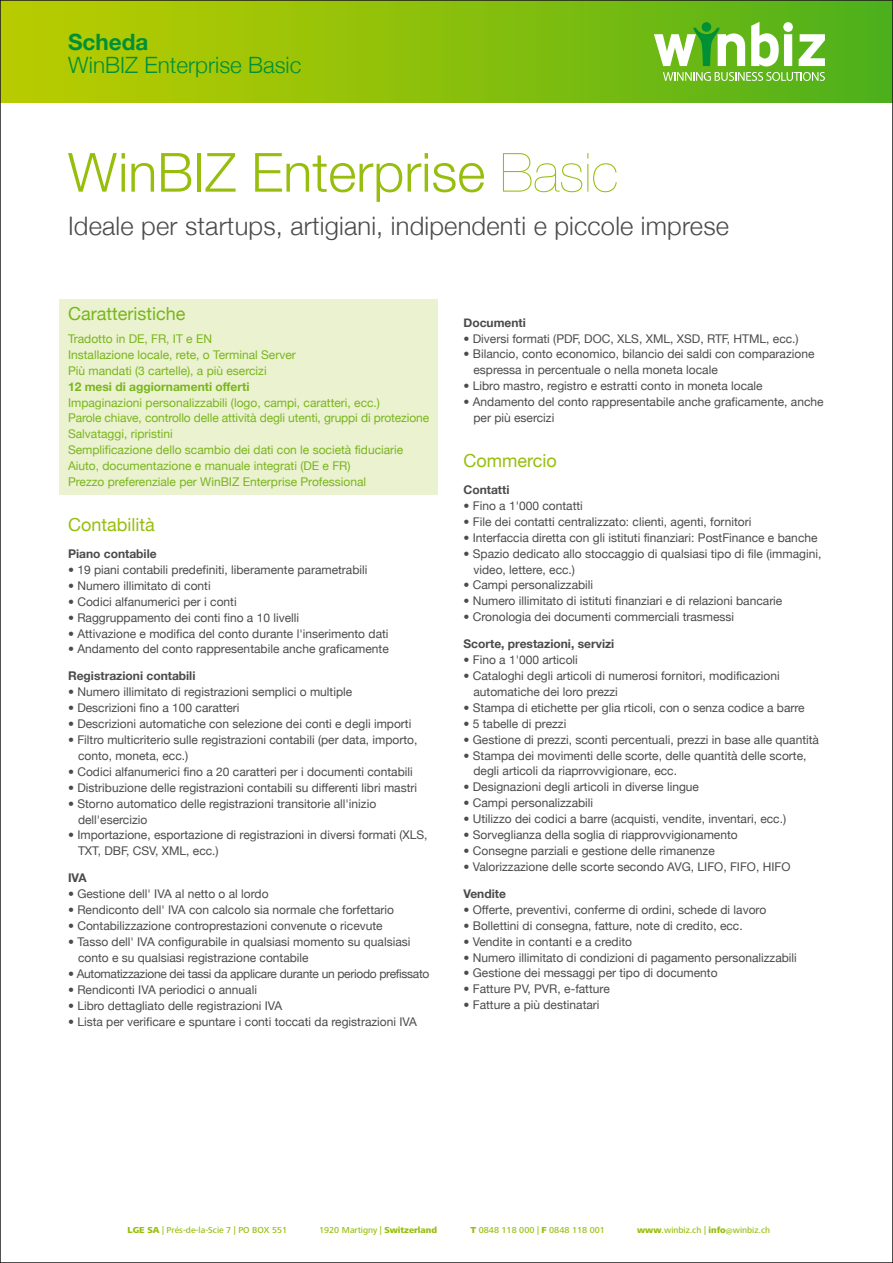
<style>
.page{position:relative;width:893px;height:1263px;background:#fff}
.page>*{position:absolute;margin:0;border:0;box-sizing:border-box;transform-origin:0 0}
.t1{font:300 54px "Helvetica Neue";color:#97be0d}
.t2{font:300 25.5px "Helvetica Neue";letter-spacing:.01em;color:#4b4b4d}
.t3{font:300 22.5px/22.5px "Helvetica Neue";color:#009036}
.t4{font:18px "Helvetica Neue";color:#97be0d}
.t5{font:18px "Helvetica Neue";color:#7ab51d}
.t6{font:12px/15.9px "Helvetica Neue";color:#4b4b4d}
.t7{font:12px/15.9px "Helvetica Neue";color:#7ab51d}
.t8{font:700 12px "Helvetica Neue";color:#4b4b4d}
.t9{font:12px "Helvetica Neue";letter-spacing:-.025em;color:#4b4b4d}
.t10{font:500 9px "Frutiger Next LT";color:#97be0d}
.s1{font-weight:700}
.s2{font-weight:200}
.s3{font-weight:800}
</style>
<div class="page">
<div style="left:0;top:0;width:893px;height:102px;background:linear-gradient(to right,#bfcd00,#50b11b)"></div>
<svg style="left:654px;top:22px;width:171px;height:59px"></svg>
<div style="left:60px;top:299px;width:378px;height:195px;background:#eaf2cf"></div>
<p class="t3" style="left:68px;top:31px;width:235px"><span class="s1">Scheda<br></span>WinBIZ Enterprise Basic</p>
<p class="t1" style="left:68px;top:139px;width:552px">WinBIZ Enterprise <span class="s2">Basic</span></p>
<p class="t2" style="left:68px;top:211px;width:662px">Ideale per startups, artigiani, indipendenti e piccole imprese</p>
<p class="t5" style="left:68px;top:303px;width:119px">Caratteristiche</p>
<p class="t7" style="left:68px;top:330px;width:363px">Tradotto in DE, FR, IT e EN<br>Installazione locale, rete, o Terminal Server<br>Più mandati (3 cartelle), a più esercizi<br><span class="s1">12 mesi di aggiornamenti offerti<br></span>Impaginazioni personalizzabili (logo, campi, caratteri, ecc.)<br>Parole chiave, controllo delle attività degli utenti, gruppi di protezione Salvataggi, ripristini<br>Semplificazione dello scambio dei dati con le società fiduciarie Aiuto, documentazione e manuale integrati (DE e FR)<br>Prezzo preferenziale per WinBIZ Enterprise Professional</p>
<p class="t4" style="left:68px;top:514px;width:88px">Contabilità</p>
<p class="t8" style="left:68px;top:546px;width:90px">Piano contabile</p>
<p class="t6" style="left:68px;top:561px;width:301px">• 19 piani contabili predefiniti, liberamente parametrabili</p>
<p class="t6" style="left:68px;top:577px;width:144px">• Numero illimitato di conti</p>
<p class="t6" style="left:68px;top:593px;width:170px">• Codici alfanumerici per i conti</p>
<p class="t6" style="left:68px;top:609px;width:233px">• Raggruppamento dei conti fino a 10 livelli</p>
<p class="t6" style="left:68px;top:625px;width:322px">• Attivazione e modifica del conto durante l'inserimento dati</p>
<p class="t6" style="left:68px;top:641px;width:322px">• Andamento del conto rappresentabile anche graficamente</p>
<p class="t8" style="left:68px;top:669px;width:129px">Registrazioni contabili</p>
<p class="t6" style="left:68px;top:684px;width:286px">• Numero illimitato di registrazioni semplici o multiple</p>
<p class="t6" style="left:68px;top:700px;width:173px">• Descrizioni fino a 100 caratteri</p>
<p class="t6" style="left:68px;top:716px;width:345px">• Descrizioni automatiche con selezione dei conti e degli importi</p>
<p class="t6" style="left:78px;top:732px;width:341px;text-indent:-10px">• Filtro multicriterio sulle registrazioni contabili (per data, importo, conto, moneta, ecc.)</p>
<p class="t6" style="left:68px;top:763px;width:346px">• Codici alfanumerici fino a 20 caratteri per i documenti contabili</p>
<p class="t6" style="left:68px;top:779px;width:351px">• Distribuzione delle registrazioni contabili su differenti libri mastri</p>
<p class="t6" style="left:78px;top:795px;width:300px;text-indent:-10px">• Storno automatico delle registrazioni transitorie all'inizio dell'esercizio</p>
<p class="t6" style="left:78px;top:827px;width:351px;text-indent:-10px">• Importazione, esportazione di registrazioni in diversi formati (XLS,<br>TXT, DBF, CSV, XML, ecc.)</p>
<p class="t8" style="left:68px;top:871px;width:20px">IVA</p>
<p class="t6" style="left:68px;top:886px;width:202px">• Gestione dell' IVA al netto o al lordo</p>
<p class="t6" style="left:68px;top:902px;width:328px">• Rendiconto dell' IVA con calcolo sia normale che forfettario</p>
<p class="t6" style="left:68px;top:918px;width:316px">• Contabilizzazione controprestazioni convenute o ricevute</p>
<p class="t6" style="left:78px;top:933px;width:334px;text-indent:-10px">• Tasso dell' IVA configurabile in qualsiasi momento su qualsiasi conto e su qualsiasi registrazione contabile</p>
<p class="t9" style="left:68px;top:966px;width:363px">• Automatizzazione dei tassi da applicare durante un periodo prefissato</p>
<p class="t6" style="left:68px;top:981px;width:191px">• Rendiconti IVA periodici o annuali</p>
<p class="t6" style="left:68px;top:997px;width:216px">• Libro dettagliato delle registrazioni IVA</p>
<p class="t6" style="left:68px;top:1013px;width:351px">• Lista per verificare e spuntare i conti toccati da registrazioni IVA</p>
<p class="t8" style="left:463px;top:315px;width:64px">Documenti</p>
<p class="t6" style="left:463px;top:330px;width:337px">• Diversi formati (PDF, DOC, XLS, XML, XSD, RTF, HTML, ecc.)</p>
<p class="t6" style="left:473px;top:346px;width:342px;text-indent:-10px">• Bilancio, conto economico, bilancio dei saldi con comparazione espressa in percentuale o nella moneta locale</p>
<p class="t6" style="left:463px;top:378px;width:301px">• Libro mastro, registro e estratti conto in moneta locale</p>
<p class="t6" style="left:473px;top:394px;width:352px;text-indent:-10px">• Andamento del conto rappresentabile anche graficamente, anche per più esercizi</p>
<p class="t4" style="left:463px;top:450px;width:95px">Commercio</p>
<p class="t8" style="left:463px;top:482px;width:47px">Contatti</p>
<p class="t6" style="left:463px;top:498px;width:121px">• Fino a 1'000 contatti</p>
<p class="t6" style="left:463px;top:513px;width:289px">• File dei contatti centralizzato: clienti, agenti, fornitori</p>
<p class="t6" style="left:463px;top:529px;width:356px">• Interfaccia diretta con gli istituti finanziari: PostFinance e banche</p>
<p class="t6" style="left:473px;top:545px;width:349px;text-indent:-10px">• Spazio dedicato allo stoccaggio di qualsiasi tipo di file (immagini, video, lettere, ecc.)</p>
<p class="t6" style="left:463px;top:577px;width:131px">• Campi personalizzabili</p>
<p class="t6" style="left:463px;top:593px;width:320px">• Numero illimitato di istituti finanziari e di relazioni bancarie</p>
<p class="t6" style="left:463px;top:609px;width:272px">• Cronologia dei documenti commerciali trasmessi</p>
<p class="t8" style="left:463px;top:636px;width:152px">Scorte, prestazioni, servizi</p>
<p class="t6" style="left:463px;top:652px;width:116px">• Fino a 1'000 articoli</p>
<p class="t6" style="left:473px;top:668px;width:308px;text-indent:-10px">• Cataloghi degli articoli di numerosi fornitori, modificazioni automatiche dei loro prezzi</p>
<p class="t6" style="left:463px;top:699px;width:343px">• Stampa di etichette per glia rticoli, con o senza codice a barre</p>
<p class="t6" style="left:463px;top:715px;width:104px">• 5 tabelle di prezzi</p>
<p class="t6" style="left:463px;top:731px;width:357px">• Gestione di prezzi, sconti percentuali, prezzi in base alle quantità</p>
<p class="t6" style="left:473px;top:747px;width:334px;text-indent:-10px">• Stampa dei movimenti delle scorte, delle quantità delle scorte, degli articoli da riaprrovvigionare, ecc.</p>
<p class="t6" style="left:463px;top:779px;width:237px">• Designazioni degli articoli in diverse lingue</p>
<p class="t6" style="left:463px;top:795px;width:131px">• Campi personalizzabili</p>
<p class="t6" style="left:463px;top:811px;width:324px">• Utilizzo dei codici a barre (acquisti, vendite, inventari, ecc.)</p>
<p class="t6" style="left:463px;top:827px;width:276px">• Sorveglianza della soglia di riapprovvigionamento</p>
<p class="t6" style="left:463px;top:843px;width:253px">• Consegne parziali e gestione delle rimanenze</p>
<p class="t6" style="left:463px;top:858px;width:328px">• Valorizzazione delle scorte secondo AVG, LIFO, FIFO, HIFO</p>
<p class="t8" style="left:463px;top:886px;width:44px">Vendite</p>
<p class="t6" style="left:463px;top:901px;width:304px">• Offerte, preventivi, conferme di ordini, schede di lavoro</p>
<p class="t6" style="left:463px;top:917px;width:281px">• Bollettini di consegna, fatture, note di credito, ecc.</p>
<p class="t6" style="left:463px;top:933px;width:170px">• Vendite in contanti e a credito</p>
<p class="t6" style="left:463px;top:949px;width:335px">• Numero illimitato di condizioni di pagamento personalizzabili</p>
<p class="t6" style="left:463px;top:965px;width:256px">• Gestione dei messaggi per tipo di documento</p>
<p class="t6" style="left:463px;top:981px;width:148px">• Fatture PV, PVR, e-fatture</p>
<p class="t6" style="left:463px;top:997px;width:138px">• Fatture a più destinatari</p>
<p class="t10" style="left:128px;top:1225px;width:161px"><span class="s3">LGE SA</span> | Prés-de-la-Scie 7 | PO BOX 551</p>
<p class="t10" style="left:319px;top:1225px;width:119px">1920 Martigny | <span class="s3">Switzerland</span></p>
<p class="t10" style="left:470px;top:1225px;width:136px"><span class="s3">T</span> 0848 118 000 | <span class="s3">F</span> 0848 118 001</p>
<p class="t10" style="left:637px;top:1225px;width:134px"><span class="s3">www</span>.winbiz.ch | <span class="s3">info</span>@winbiz.ch</p>
</div>
